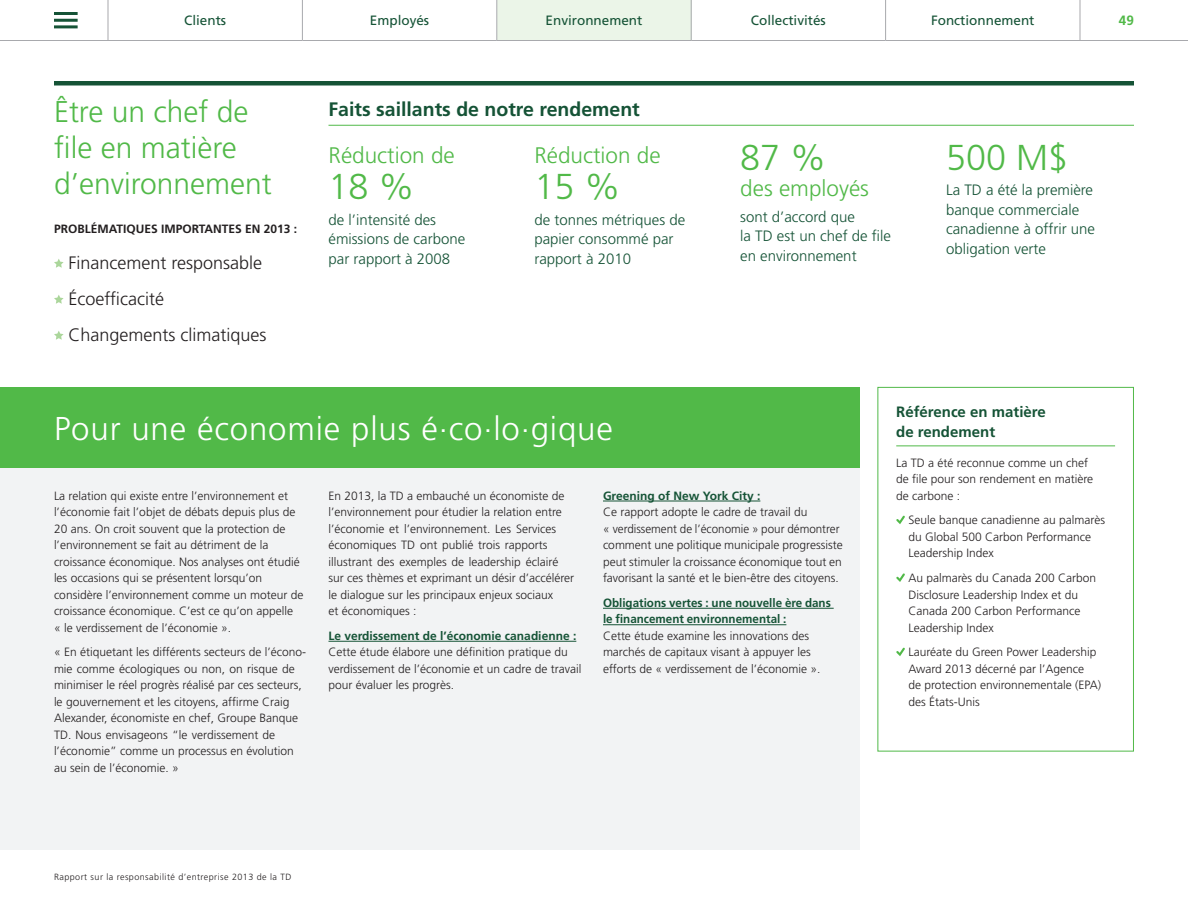
<style>
.page{position:relative;width:1188px;height:918px;background:#fff}
.page>*{position:absolute;margin:0;border:0;box-sizing:border-box;transform-origin:0 0}
.t1{font:300 36px "Frutiger LT Std";color:#51b948}
.t2{font:300 33px "Frutiger LT Std";letter-spacing:.025em;color:#fff}
.t3{font:300 30px/36px "Frutiger LT Std";color:#51b948}
.t4{font:300 22.5px "Frutiger LT Std";color:#51b948}
.t5{font:700 19.5px "Frutiger LT Std";color:#155336}
.t6{font:300 18px "Frutiger LT Std";color:#231f20}
.t7{font:300 15px/19.5px "Frutiger LT Std";color:#155336}
.t8{font:700 15px/19.5px "Frutiger LT Std";color:#155336}
.t9{font:13.5px "Frutiger LT Std";color:#155336}
.t10{font:700 13.5px "Frutiger LT Std";color:#51b948}
.t11{font:300 12px/16.5px "Frutiger";color:#231f20}
.t12{font:300 12px/16.5px "Frutiger LT Std";color:#231f20}
.t13{font:700 12px/16.5px "Frutiger";color:#155336}
.t14{font:700 12px "Frutiger";color:#231f20}
.t15{font:300 9px "Frutiger LT Std";letter-spacing:.05em;color:#231f20}
</style>
<div class="page">
<div style="left:497px;top:0;width:194px;height:40px;background:#ebf5e8"></div>
<div style="left:0;top:428px;width:860px;height:422px;background:#f2f3f4"></div>
<hr style="left:328px;top:641px;width:248px;height:1px;background:#155336">
<hr style="left:603px;top:501px;width:157px;height:1px;background:#155336">
<hr style="left:603px;top:608px;width:231px;height:1px;background:#155336">
<hr style="left:603px;top:624px;width:183px;height:1px;background:#155336">
<hr style="left:328px;top:125px;width:806px;height:1px;background:#51b948">
<hr style="left:896px;top:446px;width:219px;height:1px;background:#51b948">
<div style="left:878px;top:387px;width:256px;height:365px;border:1px solid #51b948"></div>
<svg style="left:54px;top:259px;width:10px;height:9px"></svg>
<svg style="left:54px;top:295px;width:10px;height:9px"></svg>
<svg style="left:54px;top:331px;width:10px;height:9px"></svg>
<div style="left:54px;top:81px;width:1080px;height:5px;background:#155336"></div>
<div style="left:0;top:387px;width:860px;height:81px;background:#51b948"></div>
<svg style="left:896px;top:516px;width:9px;height:8px"></svg>
<svg style="left:896px;top:573px;width:9px;height:9px"></svg>
<svg style="left:896px;top:648px;width:9px;height:8px"></svg>
<hr style="left:0;top:40px;width:108px;height:1px;background:#a8a9ad">
<hr style="left:108px;top:40px;width:194px;height:1px;background:#a8a9ad">
<hr style="left:302px;top:40px;width:195px;height:1px;background:#a8a9ad">
<hr style="left:497px;top:40px;width:194px;height:1px;background:#a8a9ad">
<hr style="left:691px;top:40px;width:195px;height:1px;background:#a8a9ad">
<hr style="left:108px;top:0;width:1px;height:40px;background:#a8a9ad">
<hr style="left:302px;top:0;width:1px;height:40px;background:#a8a9ad">
<hr style="left:496px;top:0;width:1px;height:40px;background:#a8a9ad">
<hr style="left:691px;top:0;width:1px;height:40px;background:#a8a9ad">
<hr style="left:885px;top:0;width:1px;height:40px;background:#a8a9ad">
<hr style="left:1080px;top:0;width:1px;height:40px;background:#a8a9ad">
<hr style="left:886px;top:40px;width:194px;height:1px;background:#a8a9ad">
<hr style="left:1080px;top:40px;width:108px;height:1px;background:#a8a9ad">
<hr style="left:54px;top:12px;width:24px;height:3px;background:#155336">
<hr style="left:54px;top:19px;width:24px;height:3px;background:#155336">
<hr style="left:54px;top:25px;width:24px;height:3px;background:#155336">
<p class="t9" style="left:184px;top:13px;width:44px">Clients</p>
<p class="t9" style="left:370px;top:13px;width:61px">Employés</p>
<p class="t9" style="left:546px;top:13px;width:98px">Environnement</p>
<p class="t9" style="left:751px;top:13px;width:77px">Collectivités</p>
<p class="t9" style="left:931px;top:13px;width:105px">Fonctionnement</p>
<p class="t10" style="left:1119px;top:13px;width:17px">49</p>
<p class="t3" style="left:54px;top:94px;width:219px">Être un chef de file en matière d’environnement</p>
<p class="t14" style="left:54px;top:222px;width:245px">PROBLÉMATIQUES IMPORTANTES EN 2013 :</p>
<p class="t6" style="left:69px;top:253px;width:195px">Financement responsable</p>
<p class="t6" style="left:69px;top:289px;width:97px">Écoefficacité</p>
<p class="t6" style="left:69px;top:325px;width:200px">Changements climatiques</p>
<p class="t5" style="left:328px;top:98px;width:313px">Faits saillants de notre rendement</p>
<p class="t4" style="left:328px;top:143px;width:128px">Réduction de</p>
<p class="t1" style="left:328px;top:166px;width:88px">18 %</p>
<p class="t7" style="left:328px;top:210px;width:138px">de l’intensité des émissions de carbone par rapport à 2008</p>
<p class="t4" style="left:534px;top:143px;width:128px">Réduction de</p>
<p class="t1" style="left:534px;top:166px;width:88px">15 %</p>
<p class="t7" style="left:534px;top:210px;width:152px">de tonnes métriques de papier consommé par rapport à 2010</p>
<p class="t1" style="left:740px;top:137px;width:88px">87 %</p>
<p class="t4" style="left:740px;top:176px;width:130px">des employés</p>
<p class="t7" style="left:740px;top:207px;width:152px">sont d’accord que<br>la TD est un chef de file en environnement</p>
<p class="t1" style="left:946px;top:137px;width:124px">500 M$</p>
<p class="t7" style="left:946px;top:181px;width:150px">La TD a été la première banque commerciale canadienne à offrir une obligation verte</p>
<h2 class="t2" style="left:54px;top:410px;width:560px">Pour une économie plus é.co.lo.gique</h2>
<p class="t11" style="left:54px;top:487px;width:251px">La relation qui existe entre l’environnement et l’économie fait l’objet de débats depuis plus de 20 ans. On croit souvent que la protection de l’environnement se fait au détriment de la croissance économique. Nos analyses ont étudié les occasions qui se présentent lorsqu’on considère l’environnement comme un moteur de croissance économique. C’est ce qu’on appelle<br>« le verdissement de l’économie ».</p>
<p class="t11" style="left:54px;top:644px;width:253px">« En étiquetant les différents secteurs de l’écono&shy;mie comme écologiques ou non, on risque de minimiser le réel progrès réalisé par ces secteurs, le gouvernement et les citoyens, affirme Craig Alexander, économiste en chef, Groupe Banque TD. Nous envisageons “le verdissement de l’économie” comme un processus en évolution au sein de l’économie. »</p>
<p class="t11" style="left:328px;top:487px;width:247px">En 2013, la TD a embauché un économiste de l’environnement pour étudier la relation entre l’économie et l’environnement. Les Services économiques TD ont publié trois rapports illustrant des exemples de leadership éclairé sur ces thèmes et exprimant un désir d’accélérer le dialogue sur les principaux enjeux sociaux<br>et économiques :</p>
<p class="t13" style="left:328px;top:627px;width:249px">Le verdissement de l’économie canadienne :</p>
<p class="t11" style="left:328px;top:644px;width:254px">Cette étude élabore une définition pratique du verdissement de l’économie et un cadre de travail pour évaluer les progrès.</p>
<p class="t13" style="left:603px;top:487px;width:159px">Greening of New York City :</p>
<p class="t11" style="left:603px;top:504px;width:241px">Ce rapport adopte le cadre de travail du<br>« verdissement de l’économie » pour démontrer comment une politique municipale progressiste peut stimuler la croissance économique tout en favorisant la santé et le bien-être des citoyens.</p>
<p class="t13" style="left:603px;top:594px;width:229px">Obligations vertes : une nouvelle ère dans le financement environnemental :</p>
<p class="t11" style="left:603px;top:628px;width:219px">Cette étude examine les innovations des marchés de capitaux visant à appuyer les efforts de « verdissement de l’économie ».</p>
<p class="t15" style="left:54px;top:872px;width:239px">Rapport sur la responsabilité d’entreprise 2013 de la TD</p>
<p class="t8" style="left:896px;top:402px;width:151px">Référence en matière de rendement</p>
<p class="t11" style="left:896px;top:454px;width:198px">La TD a été reconnue comme un chef de file pour son rendement en matière de carbone :</p>
<p class="t11" style="left:908px;top:512px;width:198px">Seule banque canadienne au palmarès du Global 500 Carbon Performance<br>Leadership Index</p>
<p class="t12" style="left:908px;top:570px;width:189px">Au palmarès du Canada 200 Carbon<br>Disclosure Leadership Index et du<br>Canada 200 Carbon Performance<br>Leadership Index</p>
<p class="t12" style="left:908px;top:644px;width:194px">Lauréate du Green Power Leadership<br>Award 2013 décerné par l’Agence<br>de protection environnementale (EPA) des États-Unis</p>
</div>
